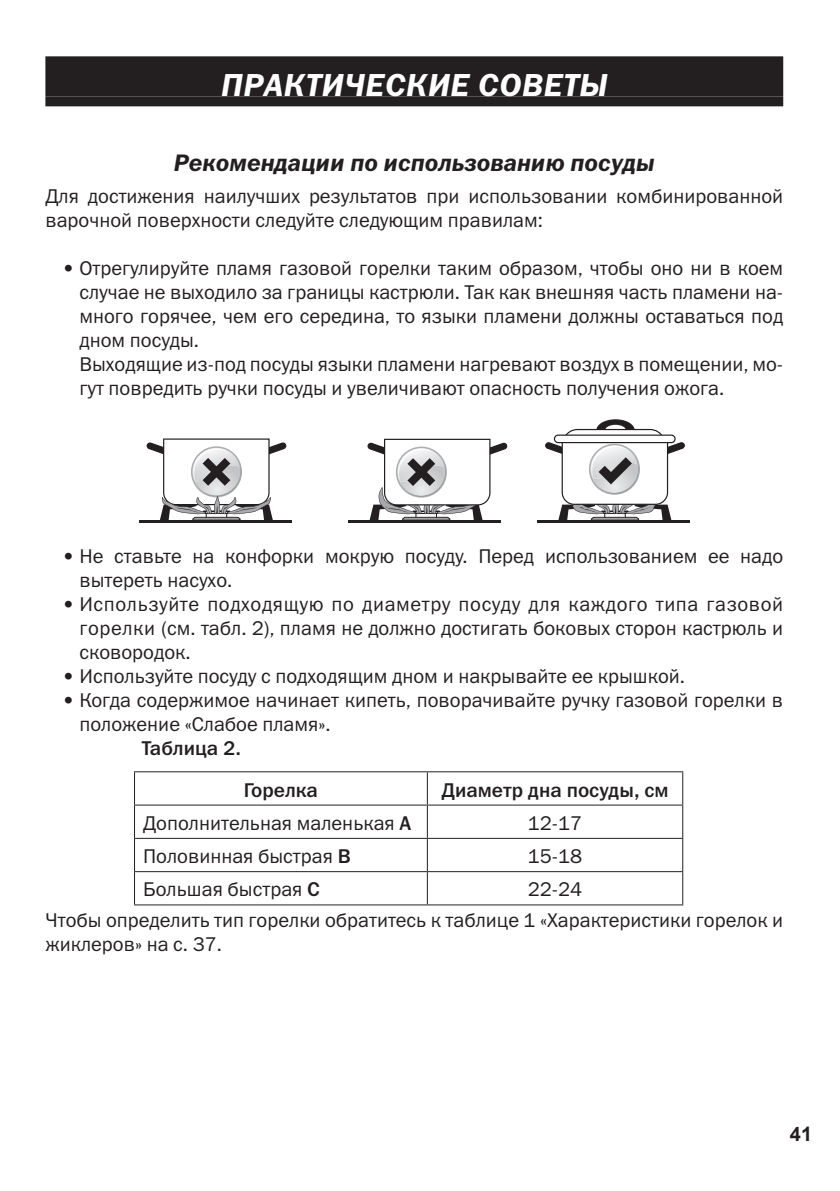
<style>
.page{position:relative;width:840px;height:1191px;background:#fff}
.page>*{position:absolute;margin:0;border:0;box-sizing:border-box;transform-origin:0 0}
.Zag_1{font:italic 32px "Franklin Gothic Demi C";letter-spacing:.02em;color:#fff}
.Zag_2{font:italic 24px "Franklin Gothic Demi C";color:#231f20}
.spysok{font:20px/24px "Franklin Gothic Book C";color:#231f20}
.Main_text{font:20px/24px "Franklin Gothic Book C";color:#231f20}
.Main_text-2{font:20px "Franklin Gothic Medium C";color:#231f20}
.t1{font:700 20px "Arial";color:#231f20}
.s1{font-family:"Franklin Gothic Medium C"}
</style>
<div class="page">
<div style="left:45px;top:56px;width:737px;height:40px;background:#231f20"></div>
<div style="left:45px;top:96px;width:737px;height:10px;background:#231f20"></div>
<hr style="left:139px;top:520px;width:152px;height:3px;background:#231f20">
<svg style="left:146px;top:438px;width:140px;height:82px"></svg>
<hr style="left:348px;top:520px;width:152px;height:3px;background:#231f20">
<hr style="left:537px;top:520px;width:152px;height:3px;background:#231f20">
<svg style="left:545px;top:419px;width:139px;height:101px"></svg>
<svg style="left:367px;top:439px;width:140px;height:83px"></svg>
<hr style="left:134px;top:771px;width:293px;height:1px;background:#231f20">
<hr style="left:134px;top:772px;width:1px;height:32px;background:#231f20">
<hr style="left:427px;top:771px;width:255px;height:1px;background:#231f20">
<hr style="left:426px;top:772px;width:1px;height:32px;background:#231f20">
<hr style="left:681px;top:772px;width:1px;height:32px;background:#231f20">
<hr style="left:134px;top:804px;width:293px;height:1px;background:#231f20">
<hr style="left:134px;top:805px;width:1px;height:33px;background:#231f20">
<hr style="left:427px;top:804px;width:255px;height:1px;background:#231f20">
<hr style="left:426px;top:805px;width:1px;height:33px;background:#231f20">
<hr style="left:681px;top:805px;width:1px;height:33px;background:#231f20">
<hr style="left:134px;top:838px;width:293px;height:1px;background:#231f20">
<hr style="left:134px;top:839px;width:1px;height:32px;background:#231f20">
<hr style="left:427px;top:838px;width:255px;height:1px;background:#231f20">
<hr style="left:426px;top:839px;width:1px;height:32px;background:#231f20">
<hr style="left:681px;top:839px;width:1px;height:32px;background:#231f20">
<hr style="left:134px;top:871px;width:293px;height:1px;background:#231f20">
<hr style="left:134px;top:872px;width:1px;height:32px;background:#231f20">
<hr style="left:427px;top:871px;width:255px;height:1px;background:#231f20">
<hr style="left:426px;top:872px;width:1px;height:32px;background:#231f20">
<hr style="left:681px;top:872px;width:1px;height:32px;background:#231f20">
<hr style="left:134px;top:904px;width:293px;height:1px;background:#231f20">
<hr style="left:427px;top:904px;width:255px;height:1px;background:#231f20">
<p class="Zag_1" style="left:221px;top:67px;width:388px">ПРАКТИЧЕСКИЕ СОВЕТЫ</p>
<p class="Zag_2" style="left:174px;top:149px;width:482px">Рекомендации по использованию посуды</p>
<p class="Main_text" style="left:45px;top:184px;width:739px">Для достижения наилучших результатов при использовании комбинированной варочной поверхности следуйте следующим правилам:</p>
<p class="spysok" style="left:79px;top:256px;width:705px;text-align:justify;text-indent:-17px">• Отрегулируйте пламя газовой горелки таким образом, чтобы оно ни в коем случае не выходило за границы кастрюли. Так как внешняя часть пламени на&shy;много горячее, чем его середина, то языки пламени должны оставаться под дном посуды.</p>
<p class="spysok" style="left:79px;top:352px;width:704px">Выходящие из-под посуды языки пламени нагревают воздух в помещении, мо&shy;гут повредить ручки посуды и увеличивают опасность получения ожога.</p>
<p class="spysok" style="left:79px;top:544px;width:705px;text-indent:-17px">• Не ставьте на конфорки мокрую посуду. Перед использованием ее надо вытереть насухо.</p>
<p class="spysok" style="left:79px;top:592px;width:705px;text-align:justify;text-indent:-17px">• Используйте подходящую по диаметру посуду для каждого типа газовой горелки (см. табл. 2), пламя не должно достигать боковых сторон кастрюль и сковородок.</p>
<p class="spysok" style="left:62px;top:664px;width:623px">• Используйте посуду с подходящим дном и накрывайте ее крышкой.</p>
<p class="spysok" style="left:79px;top:688px;width:705px;text-indent:-17px">• Когда содержимое начинает кипеть, поворачивайте ручку газовой горелки в положение «Слабое пламя».</p>
<p class="Main_text-2" style="left:142px;top:737px;width:101px">Таблица 2.</p>
<p class="Main_text-2" style="left:244px;top:778px;width:76px">Горелка</p>
<p class="Main_text-2" style="left:441px;top:778px;width:228px">Диаметр дна посуды, см</p>
<p class="Main_text" style="left:143px;top:810px;width:269px">Дополнительная маленькая <span class="s1">А</span></p>
<p class="Main_text" style="left:527px;top:810px;width:56px">12-17</p>
<p class="Main_text" style="left:143px;top:844px;width:209px">Половинная быстрая <span class="s1">В</span></p>
<p class="Main_text" style="left:527px;top:844px;width:56px">15-18</p>
<p class="Main_text" style="left:143px;top:877px;width:178px">Большая быстрая <span class="s1">С</span></p>
<p class="Main_text" style="left:527px;top:877px;width:56px">22-24</p>
<p class="Main_text" style="left:45px;top:908px;width:738px">Чтобы определить тип горелки обратитесь к таблице 1 «Характеристики горелок и жиклеров» на с. 37.</p>
<p class="t1" style="left:789px;top:1121px;width:24px">41</p>
</div>
